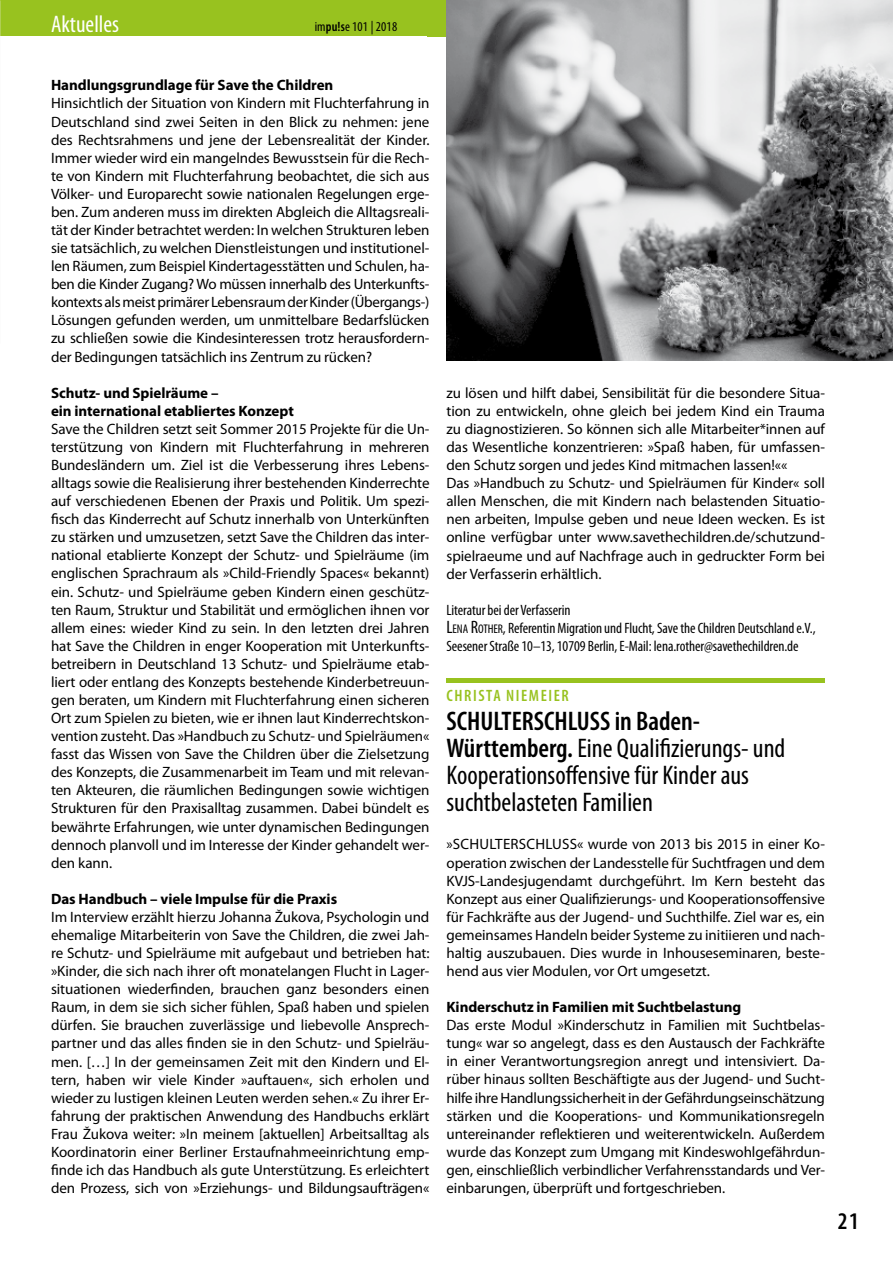
<style>
.page{position:relative;width:893px;height:1263px;background:#fff}
.page>*{position:absolute;margin:0;border:0;box-sizing:border-box;transform-origin:0 0}
.t1{font:condensed 27px/27.2px "Myriad Pro";color:#000}
.t2{font:600 condensed 27px "Myriad Pro";color:#000}
.t3{font:condensed 24px "Myriad Pro";color:#fff}
.t4{font:600 condensed 24px "Myriad Pro";color:#000}
.t5{font:600 condensed 16.5px "Myriad Pro";letter-spacing:.095em;color:#98c21f}
.t6{font:15px/18.1px "Myriad Pro";letter-spacing:-.005em;color:#000;text-align:justify}
.t7{font:700 15px/18px "Myriad Pro";letter-spacing:-.005em;color:#000}
.t8{font:condensed 15px/18px "Myriad Pro";letter-spacing:-.005em;color:#000}
.t9{font:condensed 13.5px "Myriad Pro";letter-spacing:.01em;color:#000}
.s1{font-weight:600}
.s2{font-size:18px}
.s3{font-size:12.6px}
</style>
<div class="page">
<div style="left:0;top:0;width:429px;height:36px;background:#98c21f"></div>
<div style="left:427px;top:0;width:63px;height:36px;background:#98c21f"></div>
<hr style="left:446px;top:678px;width:379px;height:4px;background:#98c21f">
<img style="left:446px;top:0;width:447px;height:360px">
<img style="left:0;top:0;width:1px;height:343px">
<h2 class="t3" style="left:51px;top:11px;width:70px">Aktuelles</h2>
<p class="t9" style="left:315px;top:20px;width:84px">im<span class="s1">pu!s</span>e 101 | 2018</p>
<p class="t7" style="left:51px;top:77px;width:284px">Handlungsgrundlage für Save the Children</p>
<p class="t6" style="left:51px;top:95px;width:380px">Hinsichtlich der Situation von Kindern mit Fluchterfahrung in Deutschland sind zwei Seiten in den Blick zu nehmen: jene des Rechtsrahmens und jene der Lebensrealität der Kinder.<br>Immer wieder wird ein mangelndes Bewusstsein für die Rech&shy;te von Kindern mit Fluchterfahrung beobachtet, die sich aus Völker- und Europarecht sowie nationalen Regelungen erge&shy;ben. Zum anderen muss im direkten Abgleich die Alltagsreali&shy;tät der Kinder betrachtet werden: In welchen Strukturen leben sie tatsächlich, zu welchen Dienstleistungen und institutionel&shy;len Räumen, zum Beispiel Kindertagesstätten und Schulen, ha&shy;ben die Kinder Zugang? Wo müssen innerhalb des Unterkunfts&shy;kontexts als meist primärer Lebensraum der Kinder (Übergangs-)<br>Lösungen gefunden werden, um unmittelbare Bedarfslücken zu schließen sowie die Kindesinteressen trotz herausfordern&shy;der Bedingungen tatsächlich ins Zentrum zu rücken?</p>
<p class="t7" style="left:51px;top:384px;width:244px">Schutz- und Spielräume –<br>ein international etabliertes Konzept</p>
<p class="t6" style="left:51px;top:420px;width:380px">Save the Children setzt seit Sommer 2015 Projekte für die Un&shy;terstützung von Kindern mit Fluchterfahrung in mehreren Bundesländern um. Ziel ist die Verbesserung ihres Lebens&shy;alltags sowie die Realisierung ihrer bestehenden Kinderrechte auf verschiedenen Ebenen der Praxis und Politik. Um spezi&shy;fisch das Kinderrecht auf Schutz innerhalb von Unterkünften zu stärken und umzusetzen, setzt Save the Children das inter&shy;national etablierte Konzept der Schutz- und Spielräume (im englischen Sprachraum als »Child-Friendly Spaces« bekannt) ein. Schutz- und Spielräume geben Kindern einen geschütz&shy;ten Raum, Struktur und Stabilität und ermöglichen ihnen vor allem eines: wieder Kind zu sein. In den letzten drei Jahren hat Save the Children in enger Kooperation mit Unterkunfts&shy;betreibern in Deutschland 13 Schutz- und Spielräume etab&shy;liert oder entlang des Konzepts bestehende Kinderbetreuun&shy;gen beraten, um Kindern mit Fluchterfahrung einen sicheren Ort zum Spielen zu bieten, wie er ihnen laut Kinderrechtskon&shy;vention zusteht. Das »Handbuch zu Schutz- und Spielräumen« fasst das Wissen von Save the Children über die Zielsetzung des Konzepts, die Zusammenarbeit im Team und mit relevan&shy;ten Akteuren, die räumlichen Bedingungen sowie wichtigen Strukturen für den Praxisalltag zusammen. Dabei bündelt es bewährte Erfahrungen, wie unter dynamischen Bedingungen dennoch planvoll und im Interesse der Kinder gehandelt wer&shy;den kann.</p>
<p class="t7" style="left:51px;top:890px;width:288px">Das Handbuch – viele Impulse für die Praxis</p>
<p class="t6" style="left:51px;top:908px;width:380px">Im Interview erzählt hierzu Johanna Žukova, Psychologin und ehemalige Mitarbeiterin von Save the Children, die zwei Jah&shy;re Schutz- und Spielräume mit aufgebaut und betrieben hat: »Kinder, die sich nach ihrer oft monatelangen Flucht in Lager&shy;situationen wiederfinden, brauchen ganz besonders einen Raum, in dem sie sich sicher fühlen, Spaß haben und spielen dürfen. Sie brauchen zuverlässige und liebevolle Ansprech&shy;partner und das alles finden sie in den Schutz- und Spielräu&shy;men. […] In der gemeinsamen Zeit mit den Kindern und El&shy;tern, haben wir viele Kinder »auftauen«, sich erholen und wieder zu lustigen kleinen Leuten werden sehen.« Zu ihrer Er&shy;fahrung der praktischen Anwendung des Handbuchs erklärt Frau Žukova weiter: »In meinem [aktuellen] Arbeitsalltag als Koordinatorin einer Berliner Erstaufnahmeeinrichtung emp&shy;finde ich das Handbuch als gute Unterstützung. Es erleichtert den Prozess, sich von »Erziehungs- und Bildungsaufträgen«</p>
<p class="t6" style="left:446px;top:384px;width:380px;text-align:left">zu lösen und hilft dabei, Sensibilität für die besondere Situa&shy;tion zu entwickeln, ohne gleich bei jedem Kind ein Trauma zu diagnostizieren. So können sich alle Mitarbeiter*innen auf das Wesentliche konzentrieren: »Spaß haben, für umfassen&shy;den Schutz sorgen und jedes Kind mitmachen lassen!««<br>Das »Handbuch zu Schutz- und Spielräumen für Kinder« soll allen Menschen, die mit Kindern nach belastenden Situatio&shy;nen arbeiten, Impulse geben und neue Ideen wecken. Es ist online verfügbar unter www.savethechildren.de/schutzund&shy;spielraeume und auf Nachfrage auch in gedruckter Form bei der Verfasserin erhältlich.</p>
<p class="t8" style="left:446px;top:601px;width:371px">Literatur bei der Verfasserin<br><span class="s2">L</span><span class="s3">ENA</span> <span class="s2">R</span><span class="s3">OTHER</span>, Referentin Migration und Flucht, Save the Children Deutschland e.V.,<br>Seesener Straße 10–13, 10709 Berlin, E-Mail: lena.rother@savethechildren.de</p>
<p class="t5" style="left:447px;top:686px;width:124px">Christa Niemeier</p>
<h1 class="t2" style="left:446px;top:706px;width:33px">SCHULTERS</h1>
<h1 class="t2" style="left:544px;top:706px;width:23px">CHLUSS</h1>
<h1 class="t1" style="left:446px;top:708px;width:340px;text-indent:168px"><span class="s1">in Baden-<br>Württemberg.</span> Eine Qualifizierungs- und<br>Kooperationsoffensive für Kinder aus suchtbelasteten Familien</h1>
<p class="t6" style="left:446px;top:836px;width:24px">»Schulterschluss</p>
<p class="t6" style="left:446px;top:836px;width:380px;text-indent:131px">« wurde von 2013 bis 2015 in einer Ko&shy;operation zwischen der Landesstelle für Suchtfragen und dem KVJS-Landesjugendamt durchgeführt. Im Kern besteht das Konzept aus einer Qualifizierungs- und Kooperationsoffensive für Fachkräfte aus der Jugend- und Suchthilfe. Ziel war es, ein gemeinsames Handeln beider Systeme zu initiieren und nach&shy;haltig auszubauen. Dies wurde in Inhouseseminaren, beste&shy;hend aus vier Modulen, vor Ort umgesetzt.</p>
<p class="t7" style="left:446px;top:998px;width:296px">Kinderschutz in Familien mit Suchtbelastung</p>
<p class="t6" style="left:446px;top:1016px;width:380px">Das erste Modul »Kinderschutz in Familien mit Suchtbelas&shy;tung« war so angelegt, dass es den Austausch der Fachkräfte in einer Verantwortungsregion anregt und intensiviert. Da&shy;rüber hinaus sollten Beschäftigte aus der Jugend- und Sucht&shy;hilfe ihre Handlungssicherheit in der Gefährdungseinschätzung stärken und die Kooperations- und Kommunikationsregeln untereinander reflektieren und weiterentwickeln. Außerdem wurde das Konzept zum Umgang mit Kindeswohlgefährdun&shy;gen, einschließlich verbindlicher Verfahrensstandards und Ver&shy;einbarungen, überprüft und fortgeschrieben.</p>
<h2 class="t4" style="left:838px;top:1208px;width:23px">21</h2>
</div>
